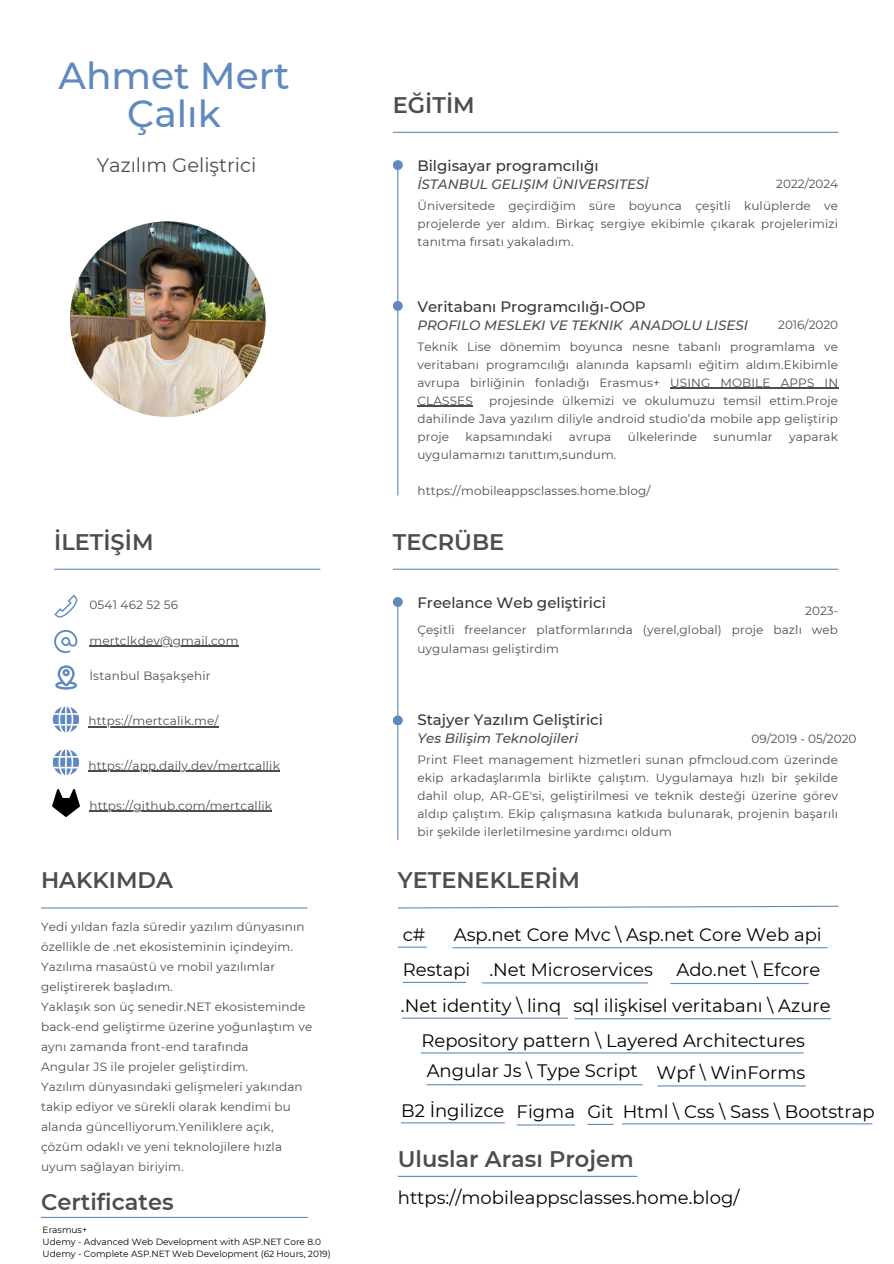
<style>
.page{position:relative;width:894px;height:1264px;background:#fff}
.page>*{position:absolute;margin:0;border:0;box-sizing:border-box;transform-origin:0 0}
.t1{font:500 37.5px/38.2px "Montserrat";color:#608abf;text-align:center}
.t2{font:600 22.5px "Montserrat";color:#4d4d4f}
.t3{font:19.5px "Montserrat";color:#4d4d4f}
.t4{font:18px "Montserrat";color:#000}
.t5{font:500 15px "Montserrat";color:#353535}
.t6{font:italic 500 13.5px "Montserrat";color:#4d4d4f}
.t7{font:12px/18px "Montserrat";letter-spacing:.015em;color:#4d4d4f}
.t8{font:9px "Montserrat";color:#000}
</style>
<div class="page">
<img style="left:70px;top:221px;width:195px;height:196px;border-radius:50%">
<hr style="left:54px;top:568px;width:266px;height:2px;background:#608abf">
<svg style="left:397px;top:905px;width:442px;height:4px"></svg>
<svg style="left:55px;top:665px;width:22px;height:24px"></svg>
<svg style="left:54px;top:594px;width:23px;height:23px"></svg>
<svg style="left:54px;top:630px;width:23px;height:23px"></svg>
<hr style="left:397px;top:600px;width:1px;height:240px;background:#608abf">
<div style="left:393px;top:597px;width:9px;height:10px;background:#608abf;border-radius:50%"></div>
<div style="left:393px;top:715px;width:9px;height:10px;background:#608abf;border-radius:50%"></div>
<hr style="left:393px;top:568px;width:445px;height:2px;background:#608abf">
<hr style="left:397px;top:164px;width:1px;height:331px;background:#608abf">
<div style="left:393px;top:160px;width:9px;height:10px;background:#608abf;border-radius:50%"></div>
<div style="left:393px;top:301px;width:9px;height:10px;background:#608abf;border-radius:50%"></div>
<hr style="left:393px;top:132px;width:445px;height:1px;background:#608abf">
<hr style="left:670px;top:388px;width:168px;height:1px;background:#4d4d4f">
<hr style="left:417px;top:406px;width:56px;height:1px;background:#4d4d4f">
<svg style="left:53px;top:706px;width:26px;height:26px"></svg>
<hr style="left:89px;top:645px;width:149px;height:1px;background:#4d4d4f">
<hr style="left:88px;top:726px;width:131px;height:1px;background:#4d4d4f">
<hr style="left:88px;top:770px;width:192px;height:1px;background:#4d4d4f">
<svg style="left:53px;top:749px;width:26px;height:26px"></svg>
<hr style="left:41px;top:907px;width:266px;height:1px;background:#608abf">
<img style="left:53px;top:789px;width:27px;height:27px">
<hr style="left:89px;top:811px;width:183px;height:1px;background:#4d4d4f">
<svg style="left:397px;top:946px;width:29px;height:1px"></svg>
<hr style="left:452px;top:947px;width:375px;height:1px;background:#608abf">
<hr style="left:402px;top:981px;width:64px;height:1px;background:#608abf">
<hr style="left:482px;top:982px;width:165px;height:1px;background:#608abf">
<hr style="left:670px;top:982px;width:138px;height:2px;background:#608abf">
<hr style="left:402px;top:1017px;width:165px;height:1px;background:#608abf">
<hr style="left:574px;top:1018px;width:256px;height:1px;background:#608abf">
<hr style="left:420px;top:1052px;width:383px;height:1px;background:#608abf">
<hr style="left:516px;top:1124px;width:59px;height:1px;background:#608abf">
<svg style="left:587px;top:1123px;width:26px;height:1px"></svg>
<hr style="left:622px;top:1123px;width:250px;height:1px;background:#608abf">
<hr style="left:426px;top:1084px;width:216px;height:1px;background:#608abf">
<hr style="left:401px;top:1122px;width:103px;height:1px;background:#608abf">
<hr style="left:397px;top:1175px;width:240px;height:1px;background:#608abf">
<hr style="left:657px;top:1085px;width:148px;height:1px;background:#608abf">
<hr style="left:41px;top:1216px;width:267px;height:1px;background:#608abf">
<p class="t1" style="left:59px;top:56px;width:232px">Ahmet Mert<br>Çalık</p>
<p class="t3" style="left:97px;top:154px;width:161px">Yazılım Geliştrici</p>
<p class="t2" style="left:54px;top:528px;width:101px">İLETİŞİM</p>
<p class="t7" style="left:89px;top:596px;width:90px">0541 462 52 56</p>
<p class="t7" style="left:89px;top:631px;width:150px">mertclkdev@gmail.com</p>
<p class="t7" style="left:89px;top:667px;width:123px">İstanbul Başakşehir</p>
<p class="t7" style="left:88px;top:712px;width:132px">https://mertcalik.me/</p>
<p class="t7" style="left:88px;top:756px;width:193px">https://app.daily.dev/mertcallik</p>
<p class="t7" style="left:89px;top:796px;width:184px">https://github.com/mertcallik</p>
<p class="t2" style="left:41px;top:866px;width:133px">HAKKIMDA</p>
<p class="t7" style="left:41px;top:916px;width:265px;line-height:20px">Yedi yıldan fazla süredir yazılım dünyasının özellikle de .net ekosisteminin içindeyim.</p>
<p class="t7" style="left:41px;top:956px;width:236px;line-height:20px">Yazılıma masaüstü ve mobil yazılımlar geliştirerek başladım.</p>
<p class="t7" style="left:41px;top:997px;width:266px">Yaklaşık son üç senedir.NET ekosisteminde</p>
<p class="t7" style="left:41px;top:1016px;width:273px;line-height:20px">back-end geliştirme üzerine yoğunlaştım ve aynı zamanda front-end tarafında</p>
<p class="t7" style="left:41px;top:1057px;width:208px">Angular JS ile projeler geliştirdim.</p>
<p class="t7" style="left:41px;top:1076px;width:263px;line-height:20px">Yazılım dünyasındaki gelişmeleri yakından takip ediyor ve sürekli olarak kendimi bu alanda güncelliyorum.Yeniliklere açık, çözüm odaklı ve yeni teknolojilere hızla uyum sağlayan biriyim.</p>
<h4 class="t2" style="left:41px;top:1187px;width:134px">Certificates</h4>
<h4 class="t8" style="left:43px;top:1223px;width:46px">Erasmus+</h4>
<h4 class="t8" style="left:43px;top:1235px;width:280px">Udemy - Advanced Web Development with ASP.NET Core 8.0</h4>
<h4 class="t8" style="left:43px;top:1247px;width:289px">Udemy - Complete ASP.NET Web Development (62 Hours, 2019)</h4>
<p class="t2" style="left:393px;top:91px;width:83px">EĞİTİM</p>
<p class="t5" style="left:417px;top:156px;width:183px">Bilgisayar programcılığı</p>
<p class="t6" style="left:417px;top:176px;width:233px">İSTANBUL GELIŞIM ÜNIVERSITESİ</p>
<p class="t7" style="left:776px;top:175px;width:63px">2022/2024</p>
<h4 class="t7" style="left:417px;top:197px;width:422px;text-align:justify">Üniversitede geçirdiğim süre boyunca çeşitli kulüplerde ve projelerde yer aldım. Birkaç sergiye ekibimle çıkarak projelerimizi tanıtma fırsatı yakaladım.</h4>
<p class="t5" style="left:417px;top:297px;width:230px">Veritabanı Programcılığı-OOP</p>
<p class="t6" style="left:417px;top:316px;width:332px">PROFILO MESLEKI VE TEKNIK ANADOLU LISESI</p>
<p class="t7" style="left:778px;top:316px;width:62px">2016/2020</p>
<p class="t7" style="left:417px;top:337px;width:422px;text-align:justify">Teknik Lise dönemim boyunca nesne tabanlı programlama ve veritabanı programcılığı alanında kapsamlı eğitim aldım.Ekibimle avrupa birliğinin fonladığı Erasmus+ USING MOBILE APPS IN CLASSES</p>
<p class="t7" style="left:417px;top:391px;width:422px;text-align:justify;text-indent:72px">projesinde ülkemizi ve okulumuzu temsil ettim.Proje dahilinde Java yazılım diliyle android studio’da mobile app geliştirip proje</p>
<p class="t7" style="left:465px;top:427px;width:88px">kapsamındaki</p>
<p class="t7" style="left:568px;top:427px;width:44px">avrupa</p>
<p class="t7" style="left:627px;top:427px;width:71px">ülkelerinde</p>
<p class="t7" style="left:713px;top:427px;width:61px">sunumlar</p>
<p class="t7" style="left:789px;top:427px;width:50px">yaparak</p>
<p class="t7" style="left:417px;top:445px;width:200px">uygulamamızı tanıttım,sundum.</p>
<h2 class="t7" style="left:417px;top:481px;width:235px">https://mobileappsclasses.home.blog/</h2>
<h2 class="t2" style="left:393px;top:528px;width:113px">TECRÜBE</h2>
<p class="t5" style="left:417px;top:593px;width:190px">Freelance Web geliştirici</p>
<p class="t7" style="left:805px;top:601px;width:34px">2023-</p>
<p class="t7" style="left:417px;top:621px;width:422px">Çeşitli freelancer platformlarında (yerel,global) proje bazlı web uygulaması geliştirdim</p>
<p class="t5" style="left:417px;top:710px;width:187px">Stajyer Yazılım Geliştirici</p>
<p class="t6" style="left:417px;top:729px;width:162px">Yes Bilişim Teknolojileri</p>
<h3 class="t7" style="left:751px;top:729px;width:106px">09/2019 - 05/2020</h3>
<p class="t7" style="left:417px;top:750px;width:422px;text-align:justify">Print Fleet management hizmetleri sunan pfmcloud.com üzerinde ekip arkadaşlarımla birlikte çalıştım. Uygulamaya hızlı bir şekilde dahil olup, AR-GE'si, geliştirilmesi ve teknik desteği üzerine görev aldıp çalıştım. Ekip çalışmasına katkıda bulunarak, projenin başarılı bir şekilde ilerletilmesine yardımcı oldum</p>
<h2 class="t2" style="left:397px;top:866px;width:183px">YETENEKLERİM</h2>
<p class="t4" style="left:402px;top:923px;width:24px">c#</p>
<p class="t4" style="left:453px;top:923px;width:369px">Asp.net Core Mvc \ Asp.net Core Web api</p>
<p class="t4" style="left:402px;top:958px;width:251px">Restapi .Net Microservices</p>
<p class="t4" style="left:676px;top:958px;width:145px">Ado.net \ Efcore</p>
<p class="t4" style="left:401px;top:994px;width:162px">.Net identity \ linq</p>
<p class="t4" style="left:573px;top:994px;width:259px">sql ilişkisel veritabanı \ Azure</p>
<h4 class="t4" style="left:421px;top:1029px;width:385px">Repository pattern \ Layered Architectures</h4>
<h4 class="t4" style="left:426px;top:1059px;width:212px">Angular Js \ Type Script</h4>
<h4 class="t4" style="left:401px;top:1099px;width:105px">B2 İngilizce</h4>
<h4 class="t4" style="left:656px;top:1061px;width:150px">Wpf \ WinForms</h4>
<p class="t4" style="left:516px;top:1100px;width:60px">Figma</p>
<p class="t4" style="left:587px;top:1100px;width:28px">Git</p>
<h2 class="t4" style="left:622px;top:1100px;width:253px">Html \ Css \ Sass \ Bootstrap</h2>
<h4 class="t2" style="left:397px;top:1145px;width:237px">Uluslar Arası Projem</h4>
<h4 class="t4" style="left:397px;top:1186px;width:343px">https://mobileappsclasses.home.blog/</h4>
</div>
